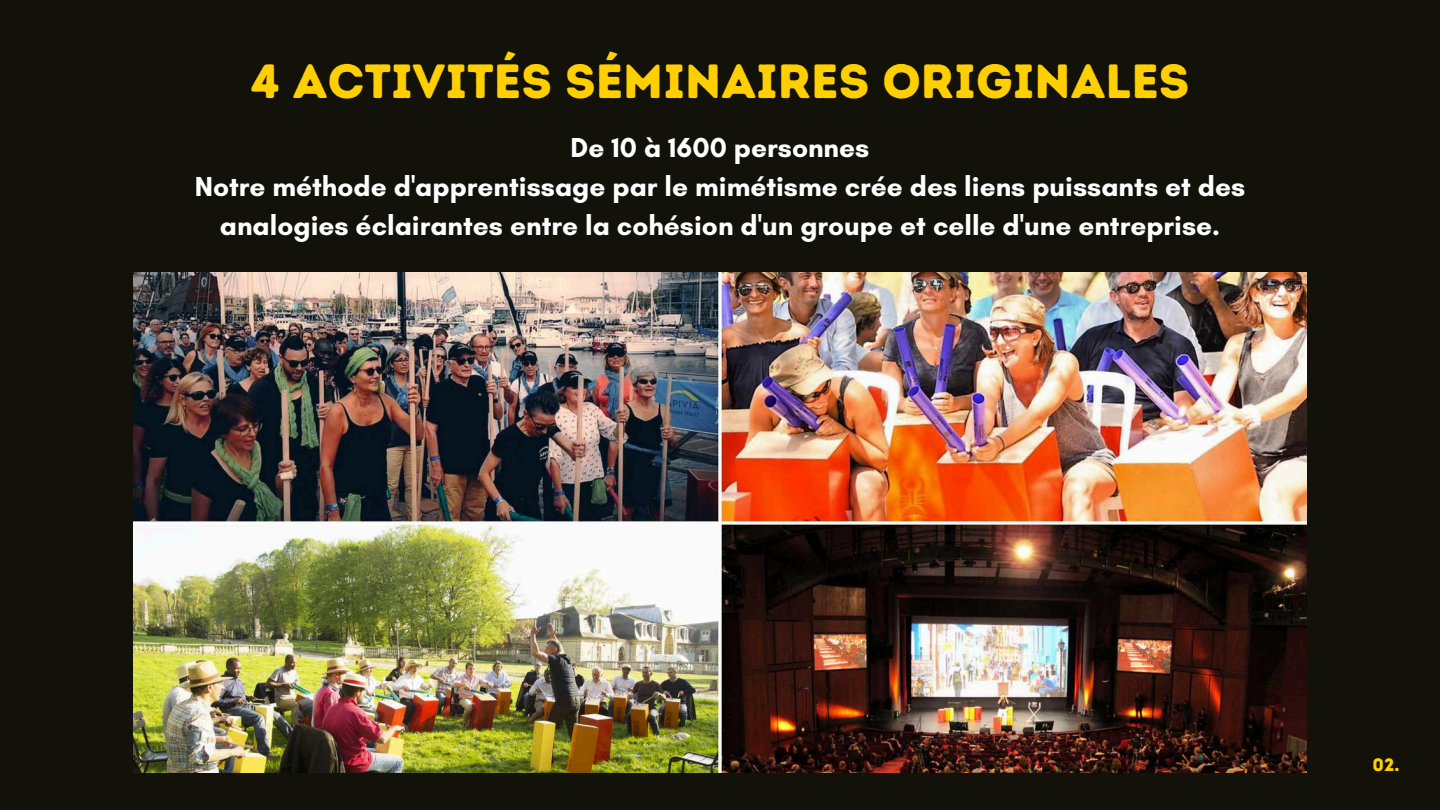
<style>
.page{position:relative;width:1440px;height:810px;background:#12110a}
.page>*{position:absolute;margin:0;border:0;box-sizing:border-box;transform-origin:0 0}
.t1{font:48px "Intro Rust Base";color:#ffcf00}
.t2{font:700 28px/39px "Glacial Indifference";color:#fff;text-align:center}
.t3{font:18px "Intro Rust Base";color:#ffcf00}
</style>
<div class="page">
<img style="left:134px;top:273px;width:1172px;height:499px">
<h1 class="t1" style="left:250px;top:52px;width:941px">4 ACTIVITÉS SÉMINAIRES ORIGINALES</h1>
<h2 class="t2" style="left:195px;top:128px;width:1052px">De 10 à 1600 personnes<br>Notre méthode d'apprentissage par le mimétisme crée des liens puissants et des analogies éclairantes entre la cohésion d'un groupe et celle d'une entreprise.</h2>
<p class="t3" style="left:1372px;top:754px;width:29px">02.</p>
</div>
